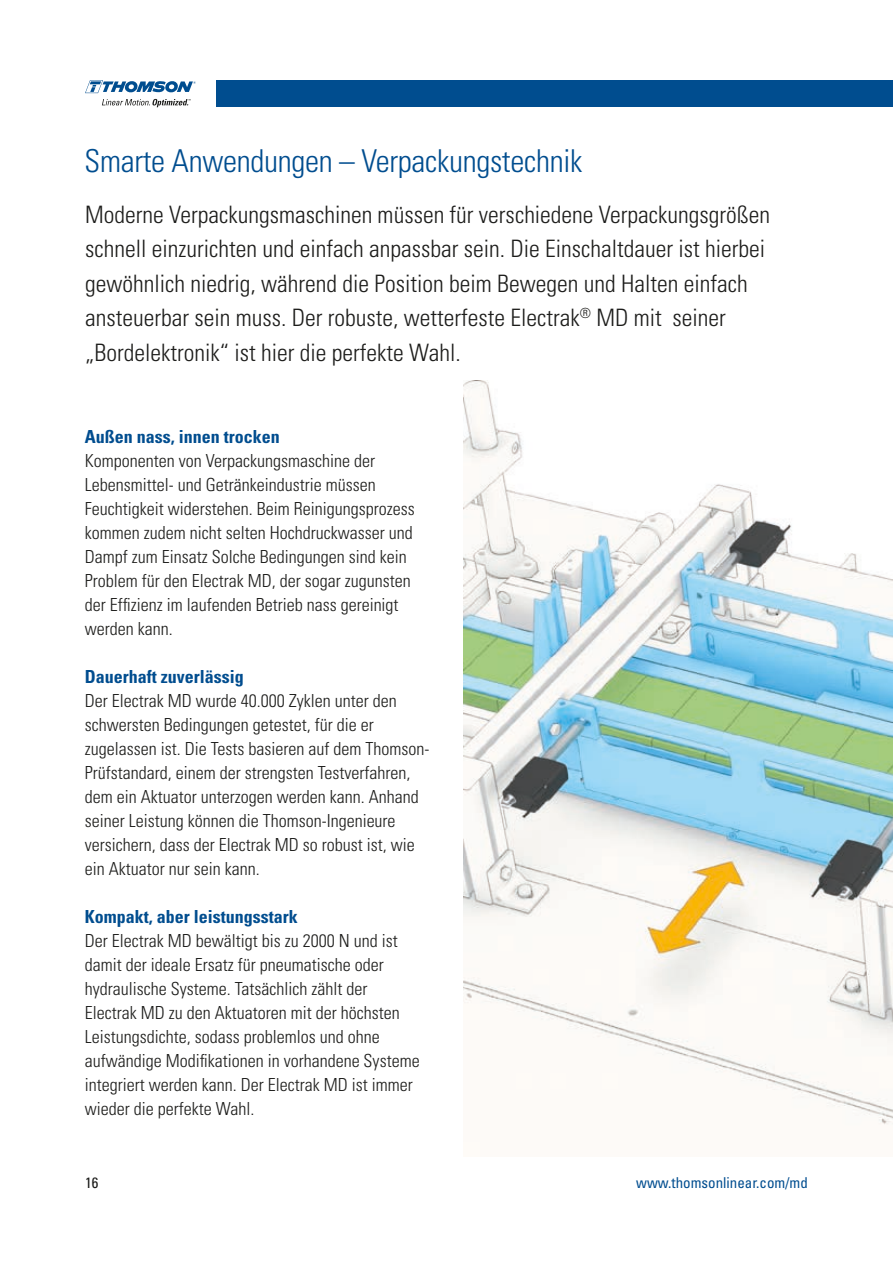
<style>
.page{position:relative;width:893px;height:1263px;background:#fff}
.page>*{position:absolute;margin:0;border:0;box-sizing:border-box;transform-origin:0 0}
.t1{font:300 condensed 31.5px "Univers";letter-spacing:-.01em;color:#004d8f}
.t2{font:300 condensed 24px/34.5px "Univers";color:#1d1d1b}
.t3{font:300 condensed 18px/24px "Univers";color:#1d1d1b}
.t4{font:700 condensed 18px "Univers";color:#004d8f}
.t5{font:condensed 15px "Univers LT Std";color:#004d8f}
.t6{font:condensed 15px "Univers LT Std";color:#1d1d1b}
</style>
<div class="page">
<div style="left:217px;top:80px;width:676px;height:27px;background:#004d8f"></div>
<svg style="left:85px;top:80px;width:111px;height:13px"></svg>
<svg style="left:102px;top:99px;width:89px;height:8px"></svg>
<img style="left:464px;top:380px;width:429px;height:745px">
<h1 class="t1" style="left:85px;top:141px;width:499px">Smarte Anwendungen – Verpackungstechnik</h1>
<p class="t2" style="left:85px;top:197px;width:686px">Moderne Verpackungsmaschinen müssen für verschiedene Verpackungsgrößen schnell einzurichten und einfach anpassbar sein. Die Einschaltdauer ist hierbei gewöhnlich niedrig, während die Position beim Bewegen und Halten einfach ansteuerbar sein muss. Der robuste, wetterfeste Electrak<sup>®</sup> MD mit seiner „Bordelektronik“ ist hier die perfekte Wahl.</p>
<p class="t4" style="left:85px;top:426px;width:196px">Außen nass, innen trocken</p>
<p class="t3" style="left:85px;top:449px;width:331px">Komponenten von Verpackungsmaschine der Lebensmittel- und Getränkeindustrie müssen Feuchtigkeit widerstehen. Beim Reinigungsprozess kommen zudem nicht selten Hochdruckwasser und Dampf zum Einsatz Solche Bedingungen sind kein Problem für den Electrak MD, der sogar zugunsten der Effizienz im laufenden Betrieb nass gereinigt werden kann.</p>
<p class="t4" style="left:85px;top:666px;width:160px">Dauerhaft zuverlässig</p>
<p class="t3" style="left:85px;top:689px;width:346px">Der Electrak MD wurde 40.000 Zyklen unter den schwersten Bedingungen getestet, für die er zugelassen ist. Die Tests basieren auf dem Thomson-Prüfstandard, einem der strengsten Testverfahren, dem ein Aktuator unterzogen werden kann. Anhand seiner Leistung können die Thomson-Ingenieure versichern, dass der Electrak MD so robust ist, wie ein Aktuator nur sein kann.</p>
<p class="t4" style="left:85px;top:906px;width:214px">Kompakt, aber leistungsstark</p>
<p class="t3" style="left:85px;top:929px;width:336px">Der Electrak MD bewältigt bis zu 2000 N und ist damit der ideale Ersatz für pneumatische oder hydraulische Systeme. Tatsächlich zählt der Electrak MD zu den Aktuatoren mit der höchsten Leistungsdichte, sodass problemlos und ohne aufwändige Modifikationen in vorhandene Systeme integriert werden kann. Der Electrak MD ist immer wieder die perfekte Wahl.</p>
<p class="t6" style="left:85px;top:1173px;width:15px">16</p>
<p class="t5" style="left:636px;top:1173px;width:173px">www.thomsonlinear.com/md</p>
</div>
